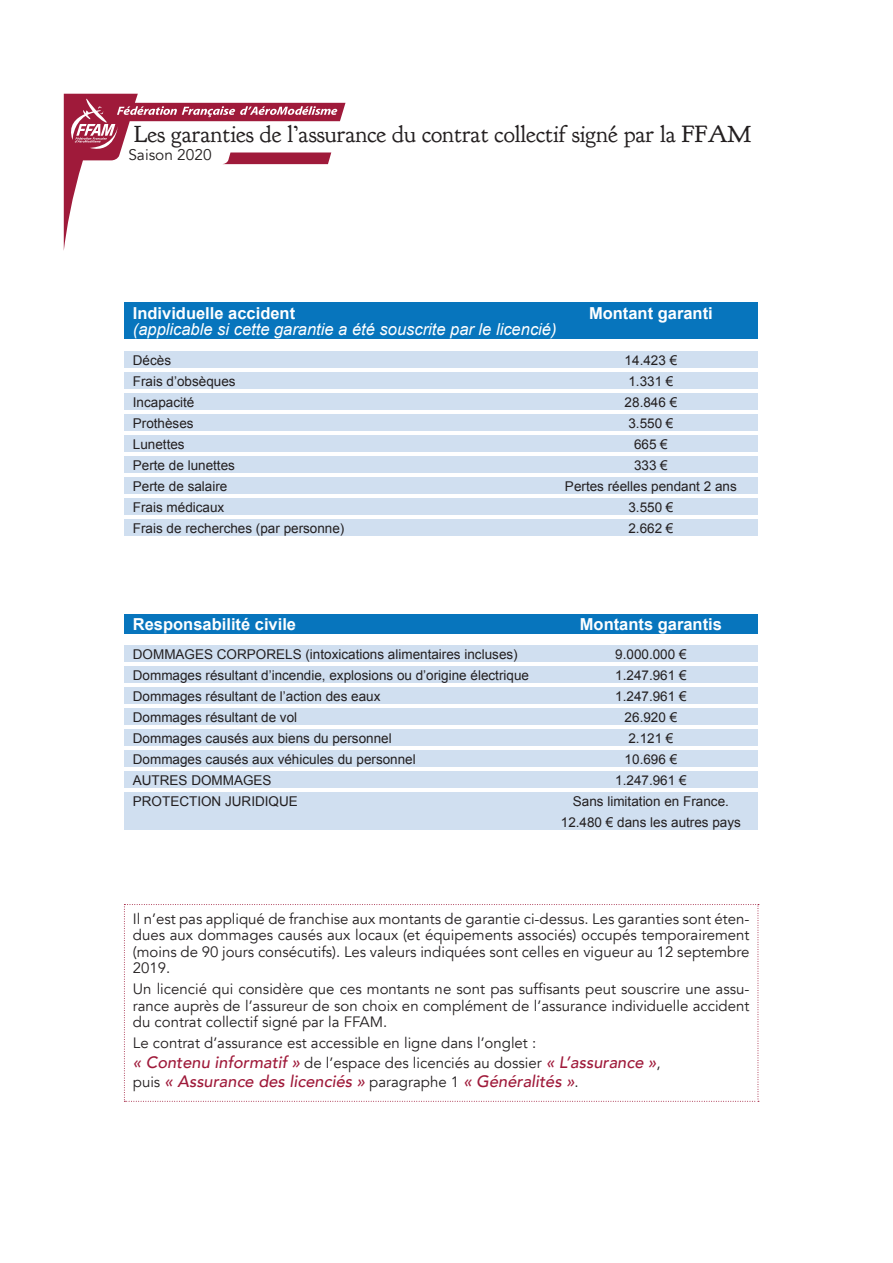
<style>
.page{position:relative;width:893px;height:1263px;background:#fff}
.page>*{position:absolute;margin:0;border:0;box-sizing:border-box;transform-origin:0 0}
.TITRE_CGFFAM{font:23.85px "Goudy Bookletter 1911";color:#231f20}
.Style_de_paragraphe{font:italic 500 16.5px/19.8px "Avenir";color:#9f1a3a}
.Style_de_paragraphe-2{font:700 16.5px "Arial";color:#fff}
.Style_de_paragraphe-3{font:italic 16.5px "Arial";color:#fff}
.TITRE_CG_sous-titre{font:15.45px "Avenir";color:#231f20}
.Style_de_paragraphe-4{font:15px/16.5px "Avenir";color:#231f20;text-align:justify}
.BUREAUTIQUE{font:13.5px/21px "Arial";color:#231f20;text-align:center}
.s1{font-weight:400;font-style:normal;font-size:15px;color:#231f20}
</style>
<div class="page">
<svg style="left:64px;top:94px;width:281px;height:155px"></svg>
<div style="left:124px;top:303px;width:634px;height:36px;background:#0775bd"></div>
<div style="left:124px;top:351px;width:634px;height:17px;background:#d0dff0"></div>
<div style="left:124px;top:372px;width:634px;height:17px;background:#d0dff0"></div>
<div style="left:124px;top:393px;width:634px;height:17px;background:#d0dff0"></div>
<div style="left:124px;top:414px;width:634px;height:17px;background:#d0dff0"></div>
<div style="left:124px;top:435px;width:634px;height:17px;background:#d0dff0"></div>
<div style="left:124px;top:456px;width:634px;height:17px;background:#d0dff0"></div>
<div style="left:124px;top:477px;width:634px;height:17px;background:#d0dff0"></div>
<div style="left:124px;top:498px;width:634px;height:17px;background:#d0dff0"></div>
<div style="left:124px;top:519px;width:634px;height:17px;background:#d0dff0"></div>
<div style="left:124px;top:614px;width:634px;height:19px;background:#0775bd"></div>
<div style="left:124px;top:645px;width:634px;height:17px;background:#d0dff0"></div>
<div style="left:124px;top:666px;width:634px;height:17px;background:#d0dff0"></div>
<div style="left:124px;top:687px;width:634px;height:17px;background:#d0dff0"></div>
<div style="left:124px;top:708px;width:634px;height:17px;background:#d0dff0"></div>
<div style="left:124px;top:729px;width:634px;height:17px;background:#d0dff0"></div>
<div style="left:124px;top:750px;width:634px;height:17px;background:#d0dff0"></div>
<div style="left:124px;top:771px;width:634px;height:17px;background:#d0dff0"></div>
<div style="left:124px;top:792px;width:634px;height:38px;background:#d0dff0"></div>
<svg style="left:124px;top:904px;width:635px;height:198px"></svg>
<p class="TITRE_CGFFAM" style="left:134px;top:119px;width:618px">Les garanties de l’assurance du contrat collectif signé par la FFAM</p>
<p class="TITRE_CG_sous-titre" style="left:128px;top:146px;width:85px">Saison 2020</p>
<p class="Style_de_paragraphe-2" style="left:133px;top:302px;width:164px">Individuelle accident</p>
<p class="Style_de_paragraphe-2" style="left:589px;top:302px;width:125px">Montant garanti</p>
<p class="Style_de_paragraphe-3" style="left:133px;top:319px;width:425px">(applicable si cette garantie a été souscrite par le licencié)</p>
<p class="BUREAUTIQUE" style="left:133px;top:350px;width:40px">Décès</p>
<p class="BUREAUTIQUE" style="left:625px;top:350px;width:54px">14.423 €</p>
<p class="BUREAUTIQUE" style="left:133px;top:371px;width:104px">Frais d’obsèques</p>
<p class="BUREAUTIQUE" style="left:628px;top:371px;width:47px">1.331 €</p>
<p class="BUREAUTIQUE" style="left:133px;top:392px;width:63px">Incapacité</p>
<p class="BUREAUTIQUE" style="left:625px;top:392px;width:54px">28.846 €</p>
<p class="BUREAUTIQUE" style="left:133px;top:413px;width:62px">Prothèses</p>
<p class="BUREAUTIQUE" style="left:628px;top:413px;width:47px">3.550 €</p>
<p class="BUREAUTIQUE" style="left:133px;top:434px;width:53px">Lunettes</p>
<p class="BUREAUTIQUE" style="left:634px;top:434px;width:35px">665 €</p>
<p class="BUREAUTIQUE" style="left:133px;top:455px;width:104px">Perte de lunettes</p>
<p class="BUREAUTIQUE" style="left:634px;top:455px;width:35px">333 €</p>
<p class="BUREAUTIQUE" style="left:133px;top:476px;width:96px">Perte de salaire</p>
<p class="BUREAUTIQUE" style="left:565px;top:476px;width:173px">Pertes réelles pendant 2 ans</p>
<p class="BUREAUTIQUE" style="left:133px;top:497px;width:93px">Frais médicaux</p>
<p class="BUREAUTIQUE" style="left:628px;top:497px;width:47px">3.550 €</p>
<p class="BUREAUTIQUE" style="left:133px;top:518px;width:213px">Frais de recherches (par personne)</p>
<p class="BUREAUTIQUE" style="left:628px;top:518px;width:47px">2.662 €</p>
<p class="Style_de_paragraphe-2" style="left:133px;top:613px;width:165px">Responsabilité civile</p>
<p class="Style_de_paragraphe-2" style="left:580px;top:613px;width:144px">Montants garantis</p>
<p class="BUREAUTIQUE" style="left:133px;top:644px;width:386px">DOMMAGES CORPORELS (intoxications alimentaires incluses)</p>
<p class="BUREAUTIQUE" style="left:615px;top:644px;width:73px">9.000.000 €</p>
<p class="BUREAUTIQUE" style="left:133px;top:665px;width:398px">Dommages résultant d’incendie, explosions ou d’origine électrique</p>
<p class="BUREAUTIQUE" style="left:615px;top:665px;width:73px">1.247.961 €</p>
<p class="BUREAUTIQUE" style="left:133px;top:686px;width:249px">Dommages résultant de l’action des eaux</p>
<p class="BUREAUTIQUE" style="left:615px;top:686px;width:73px">1.247.961 €</p>
<p class="BUREAUTIQUE" style="left:133px;top:707px;width:166px">Dommages résultant de vol</p>
<p class="BUREAUTIQUE" style="left:625px;top:707px;width:54px">26.920 €</p>
<p class="BUREAUTIQUE" style="left:133px;top:728px;width:260px">Dommages causés aux biens du personnel</p>
<p class="BUREAUTIQUE" style="left:628px;top:728px;width:47px">2.121 €</p>
<p class="BUREAUTIQUE" style="left:133px;top:749px;width:284px">Dommages causés aux véhicules du personnel</p>
<p class="BUREAUTIQUE" style="left:625px;top:749px;width:54px">10.696 €</p>
<p class="BUREAUTIQUE" style="left:133px;top:770px;width:140px">AUTRES DOMMAGES</p>
<p class="BUREAUTIQUE" style="left:615px;top:770px;width:73px">1.247.961 €</p>
<p class="BUREAUTIQUE" style="left:133px;top:791px;width:167px">PROTECTION JURIDIQUE</p>
<p class="BUREAUTIQUE" style="left:561px;top:791px;width:182px">Sans limitation en France.<br>12.480 € dans les autres pays</p>
<p class="Style_de_paragraphe-4" style="left:133px;top:911px;width:618px">Il n’est pas appliqué de franchise aux montants de garantie ci-dessus. Les garanties sont éten&shy;dues aux dommages causés aux locaux (et équipements associés) occupés temporairement (moins de 90 jours consécutifs). Les valeurs indiquées sont celles en vigueur au 12 septembre 2019.</p>
<p class="Style_de_paragraphe-4" style="left:133px;top:981px;width:618px">Un licencié qui considère que ces montants ne sont pas suffisants peut souscrire une assu&shy;rance auprès de l’assureur de son choix en complément de l’assurance individuelle accident du contrat collectif signé par la FFAM.</p>
<p class="Style_de_paragraphe-4" style="left:133px;top:1035px;width:405px">Le contrat d’assurance est accessible en ligne dans l’onglet :</p>
<p class="Style_de_paragraphe" style="left:133px;top:1052px;width:529px">« Contenu informatif » <span class="s1">de l’espace des licenciés au dossier</span> « L’assurance »<span class="s1">, puis</span> « Assurance des licenciés » <span class="s1">paragraphe 1</span> « Généralités »<span class="s1">.</span></p>
</div>
